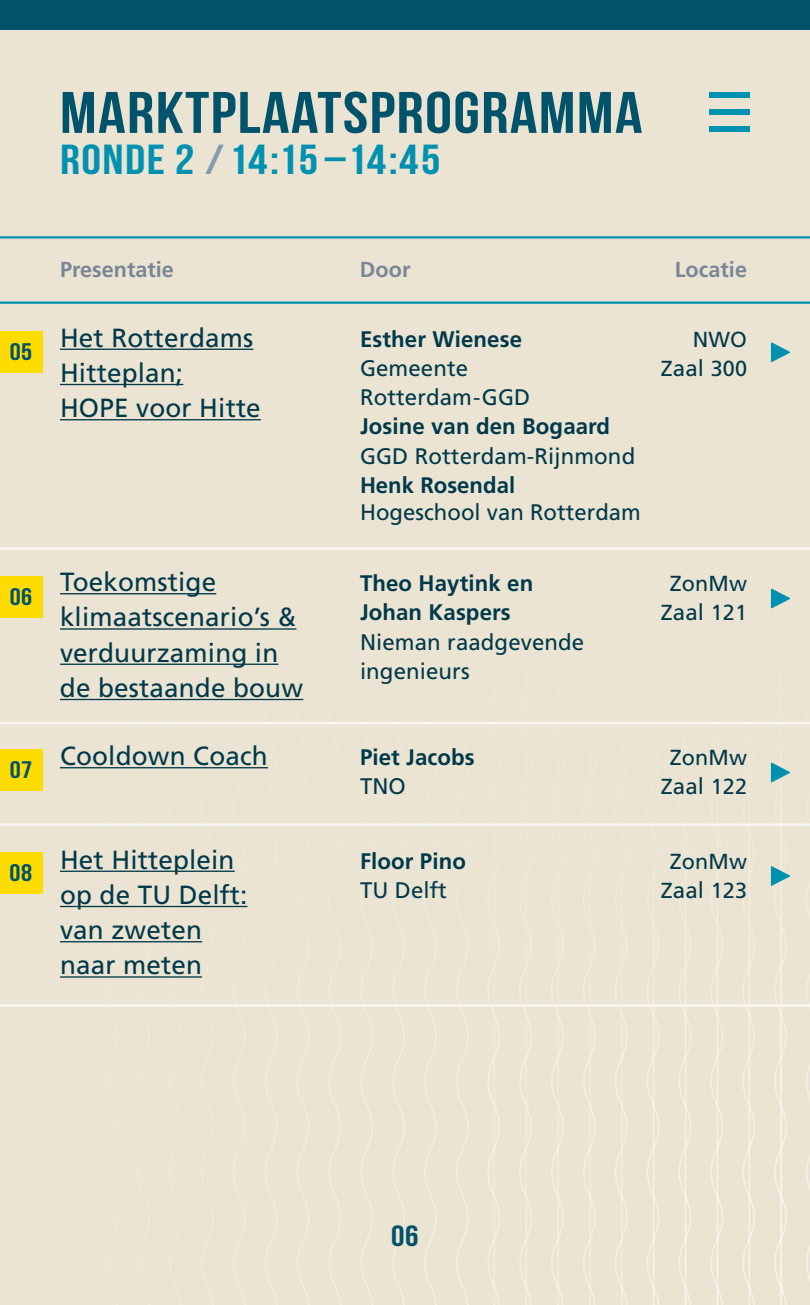
<style>
.page{position:relative;width:810px;height:1305px;background:#fff}
.page>*{position:absolute;margin:0;border:0;box-sizing:border-box;transform-origin:0 0}
.t1{font:58.5px "Bebas Neue";letter-spacing:.02em;color:#00536b;scale:1.16 1}
.t2{font:42px "Bebas Neue";letter-spacing:.03em;color:#0091b1;scale:1.18 1}
.t3{font:29.25px "Bebas Neue";color:#00536b;scale:1.16 1}
.t4{font:26.25px/35.2px "Frutiger LT Pro";letter-spacing:.005em;color:#00394b}
.t5{font:24px "Bebas Neue";letter-spacing:.015em;color:#00536b;scale:1.16 1}
.t6{font:22.5px "Frutiger LT Pro";letter-spacing:.005em;color:#00394b}
.t7{font:700 22.5px "Frutiger LT Pro";letter-spacing:.005em;color:#00394b}
.t8{font:21.75px "Frutiger LT Pro";letter-spacing:.005em;color:#00394b}
.t9{font:700 21.75px "Frutiger LT Pro";color:#788796}
.s1{color:#829bac}
.s2{font-size:22.5px}
</style>
<div class="page">
<div style="left:0;top:30px;width:810px;height:1275px;background:#ebe4d2"></div>
<hr style="left:0;top:236px;width:810px;height:3px;background:#0091b1">
<hr style="left:0;top:302px;width:810px;height:2px;background:#0091b1">
<hr style="left:0;top:547px;width:810px;height:3px;background:#fff">
<hr style="left:0;top:823px;width:810px;height:3px;background:#fff">
<hr style="left:0;top:722px;width:810px;height:2px;background:#fff">
<hr style="left:0;top:1004px;width:810px;height:3px;background:#fff">
<div style="left:710px;top:92px;width:40px;height:6px;background:#0091b1"></div>
<div style="left:710px;top:127px;width:40px;height:5px;background:#0091b1"></div>
<div style="left:710px;top:109px;width:40px;height:6px;background:#0091b1"></div>
<hr style="left:60px;top:349px;width:194px;height:1px;background:#00394b">
<hr style="left:60px;top:384px;width:123px;height:1px;background:#00394b">
<hr style="left:60px;top:419px;width:201px;height:1px;background:#00394b">
<hr style="left:60px;top:593px;width:156px;height:1px;background:#00394b">
<hr style="left:60px;top:628px;width:236px;height:2px;background:#00394b">
<hr style="left:60px;top:664px;width:218px;height:1px;background:#00394b">
<hr style="left:60px;top:699px;width:243px;height:1px;background:#00394b">
<hr style="left:60px;top:767px;width:208px;height:1px;background:#00394b">
<hr style="left:60px;top:871px;width:175px;height:1px;background:#00394b">
<hr style="left:60px;top:906px;width:187px;height:1px;background:#00394b">
<hr style="left:60px;top:941px;width:142px;height:1px;background:#00394b">
<hr style="left:60px;top:976px;width:142px;height:2px;background:#00394b">
<div style="left:0;top:332px;width:43px;height:41px;background:#ffdc00"></div>
<div style="left:0;top:749px;width:43px;height:42px;background:#ffdc00"></div>
<div style="left:0;top:852px;width:43px;height:41px;background:#ffdc00"></div>
<div style="left:0;top:577px;width:43px;height:41px;background:#ffdc00"></div>
<div style="left:0;top:0;width:810px;height:30px;background:#00536b"></div>
<svg style="left:771px;top:342px;width:19px;height:20px"></svg>
<svg style="left:771px;top:588px;width:19px;height:21px"></svg>
<svg style="left:771px;top:762px;width:19px;height:21px"></svg>
<svg style="left:771px;top:866px;width:19px;height:20px"></svg>
<h1 class="t1" style="left:60px;top:81px;width:504px">MARKTPLAATSPROGRAMMA</h1>
<h2 class="t2" style="left:60px;top:137px;width:324px">RONDE 2 <span class="s1">/</span>14:15–14:45</h2>
<p class="t5" style="left:10px;top:339px;width:21px">05</p>
<p class="t5" style="left:10px;top:584px;width:21px">06</p>
<p class="t5" style="left:10px;top:757px;width:21px">07</p>
<p class="t5" style="left:9px;top:859px;width:21px">08</p>
<p class="t9" style="left:60px;top:257px;width:115px">Presentatie</p>
<p class="t9" style="left:360px;top:257px;width:52px">Door</p>
<p class="t9" style="left:675px;top:257px;width:74px">Locatie</p>
<p class="t4" style="left:60px;top:320px;width:195px">Het Rotterdams</p>
<p class="t7" style="left:360px;top:325px;width:164px">Esther Wienese</p>
<p class="t8" style="left:693px;top:326px;width:56px">NWO</p>
<p class="t4" style="left:60px;top:355px;width:125px">Hitteplan;</p>
<p class="t6" style="left:360px;top:355px;width:110px">Gemeente</p>
<p class="t8" style="left:661px;top:356px;width:88px">Z<span class="s2">aal</span> 300</p>
<p class="t4" style="left:60px;top:391px;width:202px">HOPE voor Hitte</p>
<p class="t6" style="left:360px;top:384px;width:172px">Rotterdam-GGD</p>
<p class="t7" style="left:360px;top:413px;width:252px">Josine van den Bogaard</p>
<p class="t6" style="left:360px;top:443px;width:277px">GGD Rotterdam-Rijnmond</p>
<p class="t7" style="left:360px;top:472px;width:157px">Henk Rosendal</p>
<p class="t6" style="left:360px;top:499px;width:282px">Hogeschool van Rotterdam</p>
<p class="t4" style="left:60px;top:565px;width:158px">Toekomstige</p>
<p class="t7" style="left:360px;top:570px;width:175px">Theo Haytink en</p>
<p class="t8" style="left:670px;top:571px;width:79px">ZonMw</p>
<p class="t4" style="left:60px;top:600px;width:238px">klimaatscenario’s &amp;</p>
<p class="t7" style="left:360px;top:599px;width:152px">Johan Kaspers</p>
<p class="t8" style="left:661px;top:600px;width:88px">Z<span class="s2">aal</span> 121</p>
<p class="t4" style="left:60px;top:635px;width:220px">verduurzaming in</p>
<p class="t6" style="left:360px;top:629px;width:226px">Nieman raadgevende</p>
<p class="t4" style="left:60px;top:670px;width:245px">de bestaande bouw</p>
<p class="t6" style="left:360px;top:658px;width:111px">ingenieurs</p>
<p class="t4" style="left:60px;top:739px;width:209px">Cooldown Coach</p>
<p class="t7" style="left:360px;top:744px;width:116px">Piet Jacobs</p>
<p class="t8" style="left:670px;top:745px;width:79px">ZonMw</p>
<p class="t6" style="left:360px;top:773px;width:47px">TNO</p>
<p class="t8" style="left:661px;top:774px;width:88px">Z<span class="s2">aal</span> 122</p>
<p class="t4" style="left:60px;top:842px;width:176px">Het Hitteplein</p>
<p class="t7" style="left:360px;top:847px;width:107px">Floor Pino</p>
<p class="t8" style="left:670px;top:848px;width:79px">ZonMw</p>
<p class="t4" style="left:60px;top:877px;width:189px">op de TU Delft:</p>
<p class="t6" style="left:360px;top:877px;width:88px">TU Delft</p>
<p class="t8" style="left:661px;top:878px;width:88px">Z<span class="s2">aal</span> 123</p>
<p class="t4" style="left:60px;top:913px;width:144px">van zweten naar meten</p>
<p class="t3" style="left:391px;top:1220px;width:25px">06</p>
</div>
